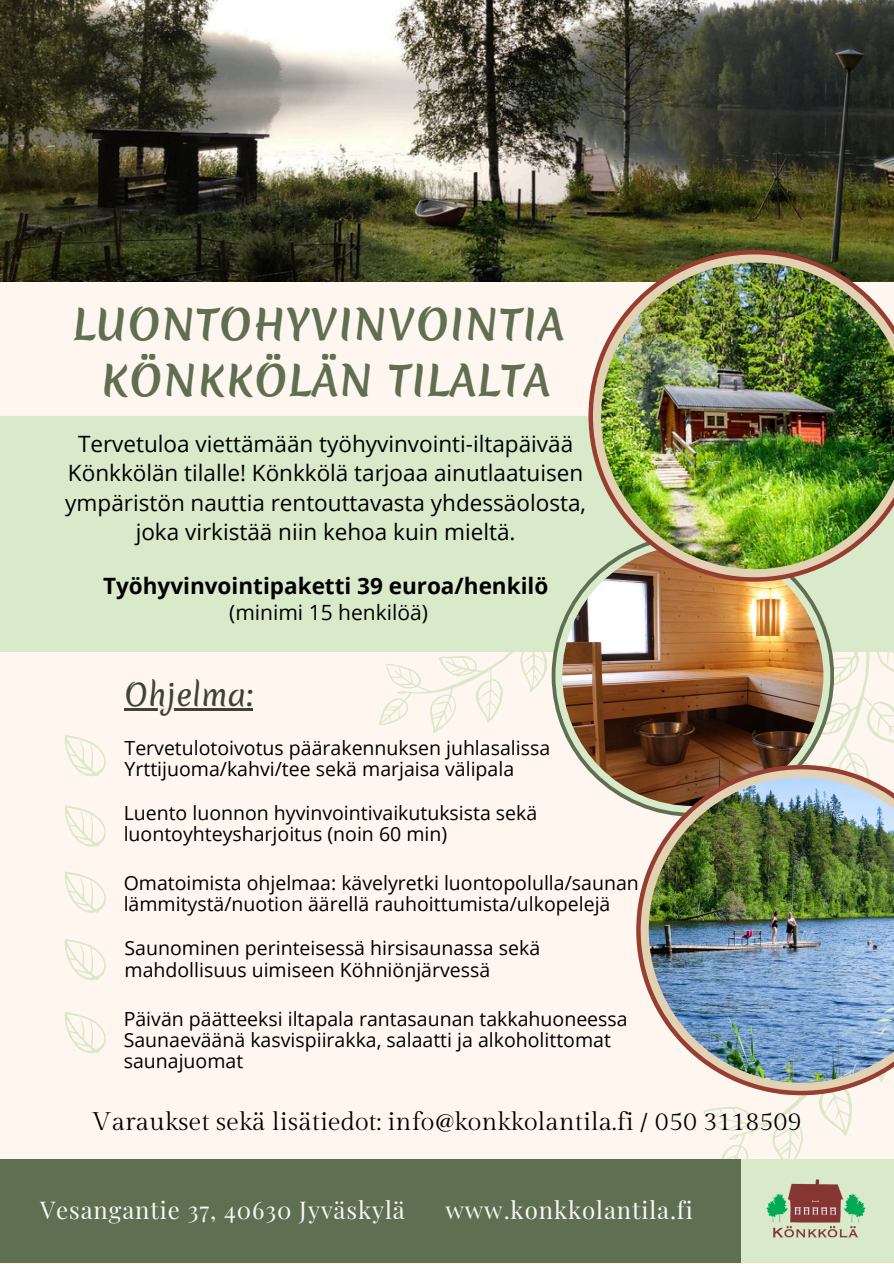
<style>
.page{position:relative;width:894px;height:1264px;background:#fff}
.page>*{position:absolute;margin:0;border:0;box-sizing:border-box;transform-origin:0 0}
.t1{font:700 40.5px/56.2px "Merienda";letter-spacing:.03em;color:#5f6f52;text-align:center}
.t2{font:29.55px "Merienda";color:#3d4433}
.t3{font:25.5px "Gilda Display";color:#000}
.t4{font:24px "Playfair Display";letter-spacing:.035em;color:#f8f7f6}
.t5{font:22.5px/29.2px "Open Sans";color:#000;text-align:center}
.t6{font:700 22.5px "Open Sans";color:#000}
.t7{font:21px "Open Sans";color:#000}
.t8{font:19.5px/21.3px "Open Sans";color:#000}
</style>
<div class="page">
<div style="left:0;top:0;width:893px;height:1263px;background:#fff7ef"></div>
<div style="left:0;top:416px;width:893px;height:236px;background:#d9eacb"></div>
<svg style="left:801px;top:591px;width:92px;height:174px"></svg>
<svg style="left:703px;top:1095px;width:149px;height:64px"></svg>
<div style="left:0;top:1159px;width:893px;height:104px;background:#5f6f52"></div>
<div style="left:740px;top:1159px;width:153px;height:104px;background:#d9eacb"></div>
<img style="left:766px;top:1179px;width:100px;height:59px">
<img style="left:0;top:0;width:893px;height:281px">
<svg style="left:551px;top:534px;width:282px;height:282px;background:#6e7d60"></svg>
<div style="left:555px;top:538px;width:275px;height:274px;background:#d9eacb;border-radius:50%"></div>
<img style="left:562px;top:545px;width:261px;height:261px;border-radius:50%">
<hr style="left:124px;top:708px;width:129px;height:3px;background:#3d4433">
<svg style="left:372px;top:602px;width:181px;height:131px"></svg>
<svg style="left:588px;top:250px;width:305px;height:331px;background:#9a8d6e"></svg>
<svg style="left:592px;top:254px;width:301px;height:323px;background:#ab9d7f"></svg>
<img style="left:601px;top:262px;width:292px;height:307px">
<svg style="left:636px;top:765px;width:232px;height:330px"></svg>
<svg style="left:640px;top:769px;width:229px;height:321px"></svg>
<img style="left:648px;top:777px;width:245px;height:305px">
<svg style="left:64px;top:735px;width:42px;height:318px"></svg>
<h4 class="t1" style="left:73px;top:296px;width:492px">LUONTOHYVINVOINTIA<br>KÖNKKÖLÄN TILALTA</h4>
<p class="t5" style="left:65px;top:429px;width:522px">Tervetuloa viettämään työhyvinvointi-iltapäivää Könkkölän tilalle! Könkkölä tarjoaa ainutlaatuisen ympäristön nauttia rentouttavasta yhdessäolosta, joka virkistää niin kehoa kuin mieltä.</p>
<p class="t6" style="left:103px;top:570px;width:446px">Työhyvinvointipaketti 39 euroa/henkilö</p>
<p class="t7" style="left:229px;top:597px;width:200px">(minimi 15 henkilöä)</p>
<h1 class="t2" style="left:124px;top:674px;width:130px">Ohjelma:</h1>
<p class="t8" style="left:124px;top:736px;width:427px">Tervetulotoivotus päärakennuksen juhlasalissa<br>Yrttijuoma/kahvi/tee sekä marjaisa välipala</p>
<p class="t8" style="left:124px;top:801px;width:415px">Luento luonnon hyvinvointivaikutuksista sekä luontoyhteysharjoitus (noin 60 min)</p>
<p class="t8" style="left:124px;top:871px;width:516px">Omatoimista ohjelmaa: kävelyretki luontopolulla/saunan lämmitystä/nuotion äärellä rauhoittumista/ulkopelejä</p>
<p class="t8" style="left:124px;top:937px;width:417px">Saunominen perinteisessä hirsisaunassa sekä mahdollisuus uimiseen Köhniönjärvessä</p>
<p class="t8" style="left:124px;top:1007px;width:505px">Päivän päätteeksi iltapala rantasaunan takkahuoneessa</p>
<p class="t8" style="left:124px;top:1028px;width:488px">Saunaeväänä kasvispiirakka, salaatti ja alkoholittomat saunajuomat</p>
<p class="t3" style="left:92px;top:1107px;width:711px">Varaukset sekä lisätiedot: info@konkkolantila.fi / 050 3118509</p>
<h2 class="t4" style="left:40px;top:1193px;width:366px">Vesangantie 37, 40630 Jyväskylä</h2>
<p class="t4" style="left:445px;top:1193px;width:249px">www.konkkolantila.fi</p>
</div>
